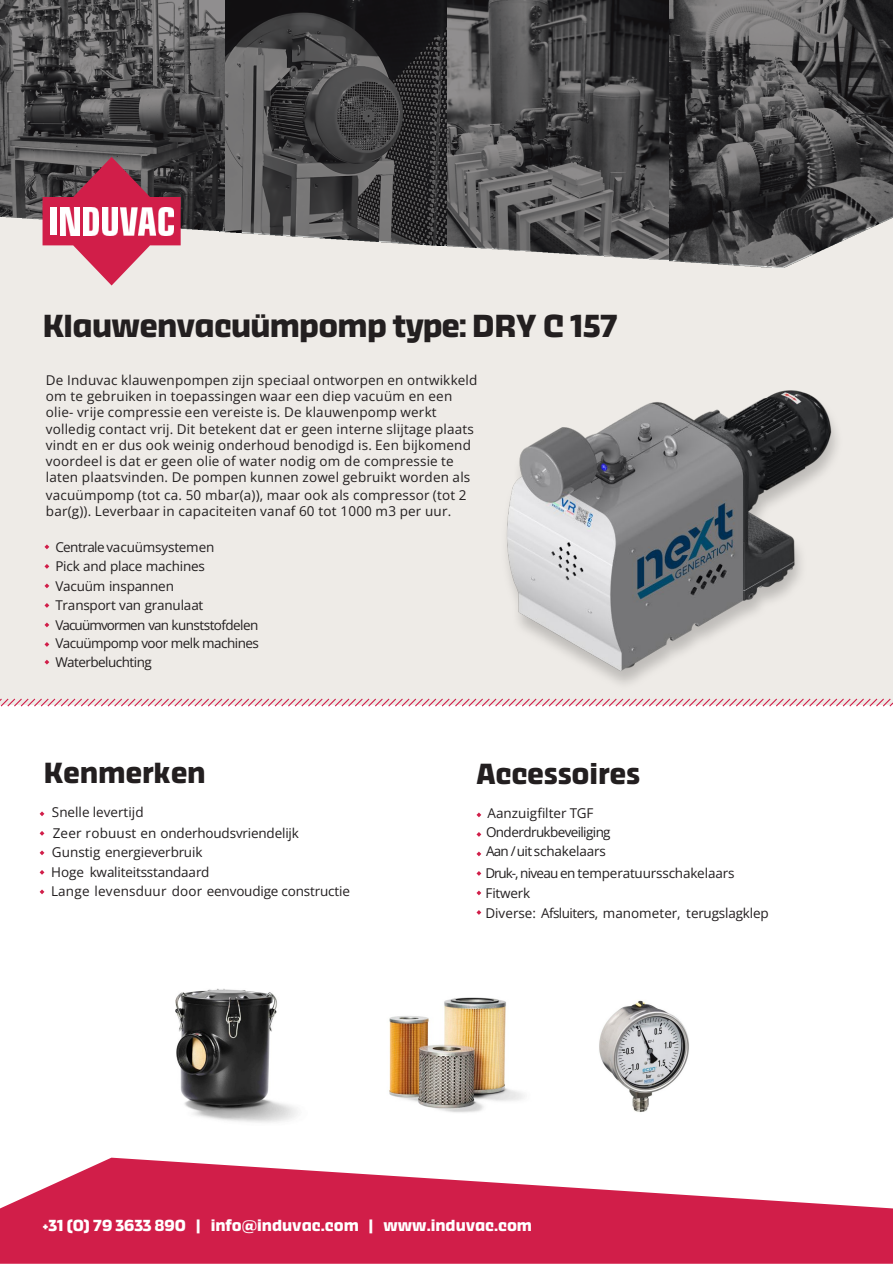
<style>
.page{position:relative;width:893px;height:1264px;background:#fff}
.page>*{position:absolute;margin:0;border:0;box-sizing:border-box;transform-origin:0 0}
.t1{font:700 33px "Thicker";letter-spacing:-.025em;color:#231f20}
.t2{font:700 30px "Thicker";letter-spacing:-.005em;color:#231f20}
.t3{font:700 16.5px "Thicker";color:#fff}
.t4{font:13.5px/16.2px "Open Sans";letter-spacing:.01em;color:#231f20}
.t5{font:13.5px "Open Sans";letter-spacing:-.01em;color:#231f20}
.t6{font:13.5px/19.5px "Open Sans";letter-spacing:-.015em;color:#231f20}
.t7{font:13.5px/17.7px "Open Sans";letter-spacing:-.04em;color:#231f20}
.t8{font:13.5px/18.9px "Open Sans";letter-spacing:-.035em;color:#211e1f}
.t9{font:13.5px "Open Sans";letter-spacing:-.015em;color:#211e1f}
.s1{color:#211e1f}
.s2{color:#231f20}
</style>
<div class="page">
<div style="left:0;top:119px;width:892px;height:585px;background:#eeebe7"></div>
<svg style="left:40px;top:811px;width:4px;height:5px"></svg>
<svg style="left:40px;top:831px;width:4px;height:4px"></svg>
<svg style="left:40px;top:850px;width:4px;height:5px"></svg>
<svg style="left:40px;top:870px;width:4px;height:4px"></svg>
<svg style="left:40px;top:889px;width:4px;height:5px"></svg>
<svg style="left:476px;top:812px;width:5px;height:5px"></svg>
<svg style="left:476px;top:832px;width:5px;height:4px"></svg>
<svg style="left:476px;top:851px;width:5px;height:5px"></svg>
<svg style="left:476px;top:871px;width:5px;height:4px"></svg>
<svg style="left:476px;top:890px;width:5px;height:5px"></svg>
<svg style="left:476px;top:910px;width:5px;height:4px"></svg>
<svg style="left:0;top:1157px;width:892px;height:106px;fill:#d11e49"></svg>
<img style="left:599px;top:1000px;width:90px;height:112px">
<img style="left:175px;top:988px;width:123px;height:135px">
<img style="left:389px;top:997px;width:136px;height:116px">
<svg style="left:44px;top:659px;width:5px;height:5px"></svg>
<svg style="left:44px;top:642px;width:5px;height:4px"></svg>
<svg style="left:44px;top:622px;width:5px;height:5px"></svg>
<svg style="left:44px;top:603px;width:5px;height:4px"></svg>
<svg style="left:44px;top:583px;width:5px;height:5px"></svg>
<svg style="left:44px;top:564px;width:5px;height:4px"></svg>
<svg style="left:44px;top:544px;width:5px;height:5px"></svg>
<svg style="left:0;top:698px;width:160px;height:9px"></svg>
<svg style="left:0;top:0;width:892px;height:246px;background:#4b4a4b"></svg>
<svg style="left:43px;top:157px;width:138px;height:128px"></svg>
<div style="left:51px;top:207px;width:6px;height:28px;background:#fff"></div>
<img style="left:61px;top:207px;width:18px;height:28px">
<img style="left:83px;top:207px;width:16px;height:28px">
<img style="left:102px;top:207px;width:16px;height:28px">
<img style="left:120px;top:207px;width:53px;height:28px">
<img style="left:160px;top:240px;width:732px;height:467px">
<p class="t1" style="left:42px;top:304px;width:576px">Klauwenvacuümpomp type: DRY C 157</p>
<p class="t4" style="left:46px;top:371px;width:433px">De Induvac klauwenpompen zijn speciaal ontworpen en ontwikkeld om te gebruiken in toepassingen waar een diep vacuüm en een olie- vrije compressie een vereiste is. De klauwenpomp werkt volledig contact vrij. Dit betekent dat er geen interne slijtage plaats vindt en er dus ook weinig onderhoud benodigd is. Een bijkomend voordeel is dat er geen olie of water nodig om de compressie te laten plaatsvinden. De pompen kunnen zowel gebruikt worden als</p>
<p class="t4" style="left:46px;top:486px;width:422px">vacuümpomp (tot ca. 50 mbar(a)), maar ook als compressor (tot 2 bar(g)). Leverbaar in capaciteiten vanaf 60 tot 1000 m3 per uur.</p>
<p class="t6" style="left:55px;top:537px;width:160px">Centrale vacuümsystemen<br><span class="s1">Pick and place machines<br></span>Vacuüm inspannen</p>
<p class="t5" style="left:55px;top:596px;width:149px">Transport van granulaat</p>
<p class="t7" style="left:55px;top:615px;width:205px">Vacuümvormen van kunststofdelen<br>Vacuümpomp voor melk machines</p>
<p class="t7" style="left:55px;top:652px;width:98px">Waterbeluchting</p>
<p class="t2" style="left:43px;top:753px;width:164px">Kenmerken</p>
<p class="t4" style="left:52px;top:804px;width:93px">Snelle levertijd</p>
<p class="t9" style="left:53px;top:823px;width:247px">Zeer robuust en onderhoudsvriendelijk</p>
<p class="t5" style="left:52px;top:842px;width:152px">Gunstig energieverbruik</p>
<p class="t5" style="left:51px;top:862px;width:160px">Hoge kwaliteitsstandaard</p>
<p class="t5" style="left:51px;top:881px;width:300px">Lange levensduur door eenvoudige constructie</p>
<p class="t2" style="left:476px;top:754px;width:165px">Accessoires</p>
<p class="t8" style="left:486px;top:803px;width:126px"><span class="s2">Aanzuigfilter TGF<br></span>Onderdrukbeveiliging<br>Aan/uit schakelaars</p>
<p class="t6" style="left:485px;top:863px;width:250px">Druk-,niveau en temperatuursschakelaars</p>
<p class="t6" style="left:485px;top:882px;width:46px">Fitwerk</p>
<p class="t5" style="left:485px;top:903px;width:285px">Diverse: Afsluiters, manometer, terugslagklep</p>
<p class="t3" style="left:42px;top:1214px;width:491px">+31 (0) 79 3633 890 | info@induvac.com | www.induvac.com</p>
</div>
